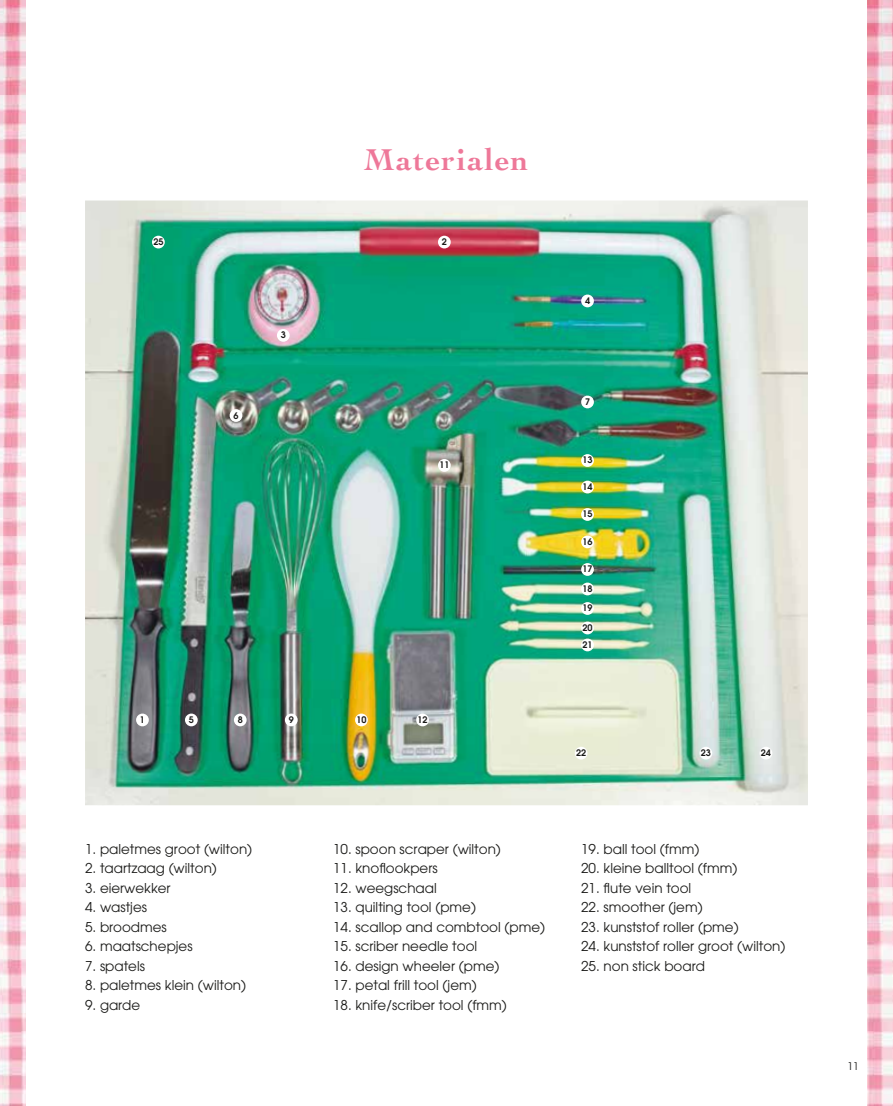
<style>
.page{position:relative;width:893px;height:1106px;background:#fff}
.page>*{position:absolute;margin:0;border:0;box-sizing:border-box;transform-origin:0 0}
.t1{font:700 31.5px "Cochin";letter-spacing:.045em;color:#ee7899}
.t2{font:13.5px "Avant Garde";color:#1a1a18}
.t3{font:10.5px "Avant Garde";color:#1a1a18}
.t4{font:600 9px/19.5px "Avant Garde";color:#1a1a18;text-align:justify}
</style>
<div class="page">
<img style="left:85px;top:200px;width:723px;height:605px">
<div style="left:136px;top:713px;width:13px;height:13px;background:#fff;border-radius:50%"></div>
<div style="left:185px;top:713px;width:13px;height:13px;background:#fff;border-radius:50%"></div>
<div style="left:234px;top:713px;width:13px;height:13px;background:#fff;border-radius:50%"></div>
<div style="left:230px;top:409px;width:12px;height:13px;background:#fff;border-radius:50%"></div>
<div style="left:277px;top:329px;width:13px;height:13px;background:#fff;border-radius:50%"></div>
<div style="left:581px;top:294px;width:13px;height:13px;background:#fff;border-radius:50%"></div>
<div style="left:581px;top:395px;width:13px;height:13px;background:#fff;border-radius:50%"></div>
<div style="left:581px;top:454px;width:13px;height:13px;background:#fff;border-radius:50%"></div>
<div style="left:581px;top:480px;width:13px;height:13px;background:#fff;border-radius:50%"></div>
<div style="left:581px;top:508px;width:13px;height:13px;background:#fff;border-radius:50%"></div>
<div style="left:581px;top:535px;width:13px;height:13px;background:#fff;border-radius:50%"></div>
<div style="left:581px;top:563px;width:13px;height:13px;background:#fff;border-radius:50%"></div>
<div style="left:581px;top:582px;width:13px;height:13px;background:#fff;border-radius:50%"></div>
<div style="left:581px;top:602px;width:13px;height:13px;background:#fff;border-radius:50%"></div>
<div style="left:581px;top:621px;width:13px;height:13px;background:#fff;border-radius:50%"></div>
<div style="left:581px;top:638px;width:13px;height:13px;background:#fff;border-radius:50%"></div>
<div style="left:152px;top:236px;width:13px;height:12px;background:#fff;border-radius:50%"></div>
<div style="left:438px;top:236px;width:13px;height:12px;background:#fff;border-radius:50%"></div>
<div style="left:285px;top:713px;width:13px;height:13px;background:#fff;border-radius:50%"></div>
<div style="left:355px;top:713px;width:13px;height:13px;background:#fff;border-radius:50%"></div>
<div style="left:416px;top:713px;width:13px;height:13px;background:#fff;border-radius:50%"></div>
<div style="left:438px;top:459px;width:13px;height:13px;background:#fff;border-radius:50%"></div>
<div style="left:760px;top:746px;width:12px;height:13px;background:#fff;border-radius:50%"></div>
<div style="left:699px;top:746px;width:13px;height:13px;background:#fff;border-radius:50%"></div>
<div style="left:575px;top:746px;width:12px;height:13px;background:#fff;border-radius:50%"></div>
<img style="left:0;top:0;width:26px;height:1106px">
<img style="left:867px;top:0;width:26px;height:1106px">
<h1 class="t1" style="left:365px;top:141px;width:165px">materialen</h1>
<p class="t4" style="left:153px;top:232px;width:12px">25</p>
<p class="t4" style="left:442px;top:232px;width:7px">2</p>
<p class="t4" style="left:233px;top:405px;width:7px">6</p>
<p class="t4" style="left:281px;top:325px;width:7px">3</p>
<p class="t4" style="left:439px;top:455px;width:12px">11</p>
<p class="t4" style="left:140px;top:709px;width:7px">1</p>
<p class="t4" style="left:189px;top:709px;width:7px">5</p>
<p class="t4" style="left:238px;top:709px;width:7px">8</p>
<p class="t4" style="left:289px;top:709px;width:7px">9</p>
<p class="t4" style="left:356px;top:709px;width:12px">10</p>
<p class="t4" style="left:418px;top:709px;width:12px">12</p>
<p class="t4" style="left:585px;top:291px;width:7px">4</p>
<p class="t4" style="left:585px;top:392px;width:7px">7</p>
<p class="t4" style="left:582px;top:450px;width:12px">13</p>
<p class="t4" style="left:582px;top:477px;width:12px">14</p>
<p class="t4" style="left:582px;top:504px;width:12px">15</p>
<p class="t4" style="left:582px;top:531px;width:12px">16</p>
<p class="t4" style="left:582px;top:559px;width:12px">17<br>18<br>19<br>20</p>
<p class="t4" style="left:582px;top:634px;width:12px">21</p>
<p class="t4" style="left:576px;top:743px;width:12px">22</p>
<p class="t4" style="left:701px;top:743px;width:12px">23</p>
<p class="t4" style="left:761px;top:743px;width:12px">24</p>
<p class="t2" style="left:85px;top:841px;width:169px">1. paletmes groot (wilton)</p>
<p class="t2" style="left:85px;top:860px;width:133px">2. taartzaag (wilton)</p>
<p class="t2" style="left:85px;top:880px;width:87px">3. eierwekker</p>
<p class="t2" style="left:85px;top:899px;width:63px">4. wastjes</p>
<p class="t2" style="left:85px;top:919px;width:83px">5. broodmes</p>
<p class="t2" style="left:85px;top:938px;width:109px">6. maatschepjes</p>
<p class="t2" style="left:85px;top:958px;width:61px">7. spatels</p>
<p class="t2" style="left:85px;top:977px;width:163px">8. paletmes klein (wilton)</p>
<p class="t2" style="left:85px;top:997px;width:57px">9. garde</p>
<p class="t2" style="left:333px;top:841px;width:169px">10. spoon scraper (wilton)</p>
<p class="t2" style="left:333px;top:860px;width:106px">11. knoflookpers</p>
<p class="t2" style="left:333px;top:880px;width:105px">12. weegschaal</p>
<p class="t2" style="left:333px;top:899px;width:144px">13. quilting tool (pme)</p>
<p class="t2" style="left:333px;top:919px;width:214px">14. scallop and combtool (pme)</p>
<p class="t2" style="left:333px;top:938px;width:146px">15. scriber needle tool</p>
<p class="t2" style="left:333px;top:958px;width:168px">16. design wheeler (pme)</p>
<p class="t2" style="left:333px;top:977px;width:145px">17. petal frill tool (jem)</p>
<p class="t2" style="left:333px;top:997px;width:175px">18. knife/scriber tool (fmm)</p>
<p class="t2" style="left:581px;top:841px;width:120px">19. ball tool (fmm)</p>
<p class="t2" style="left:581px;top:860px;width:158px">20. kleine balltool (fmm)</p>
<p class="t2" style="left:581px;top:879px;width:112px">21. flute vein tool</p>
<p class="t2" style="left:581px;top:899px;width:123px">22. smoother (jem)</p>
<p class="t2" style="left:581px;top:918px;width:159px">23. kunststof roller (pme)</p>
<p class="t2" style="left:581px;top:938px;width:206px">24. kunststof roller groot (wilton)</p>
<p class="t2" style="left:581px;top:957px;width:125px">25. non stick board</p>
<p class="t3" style="left:847px;top:1059px;width:13px">11</p>
</div>
